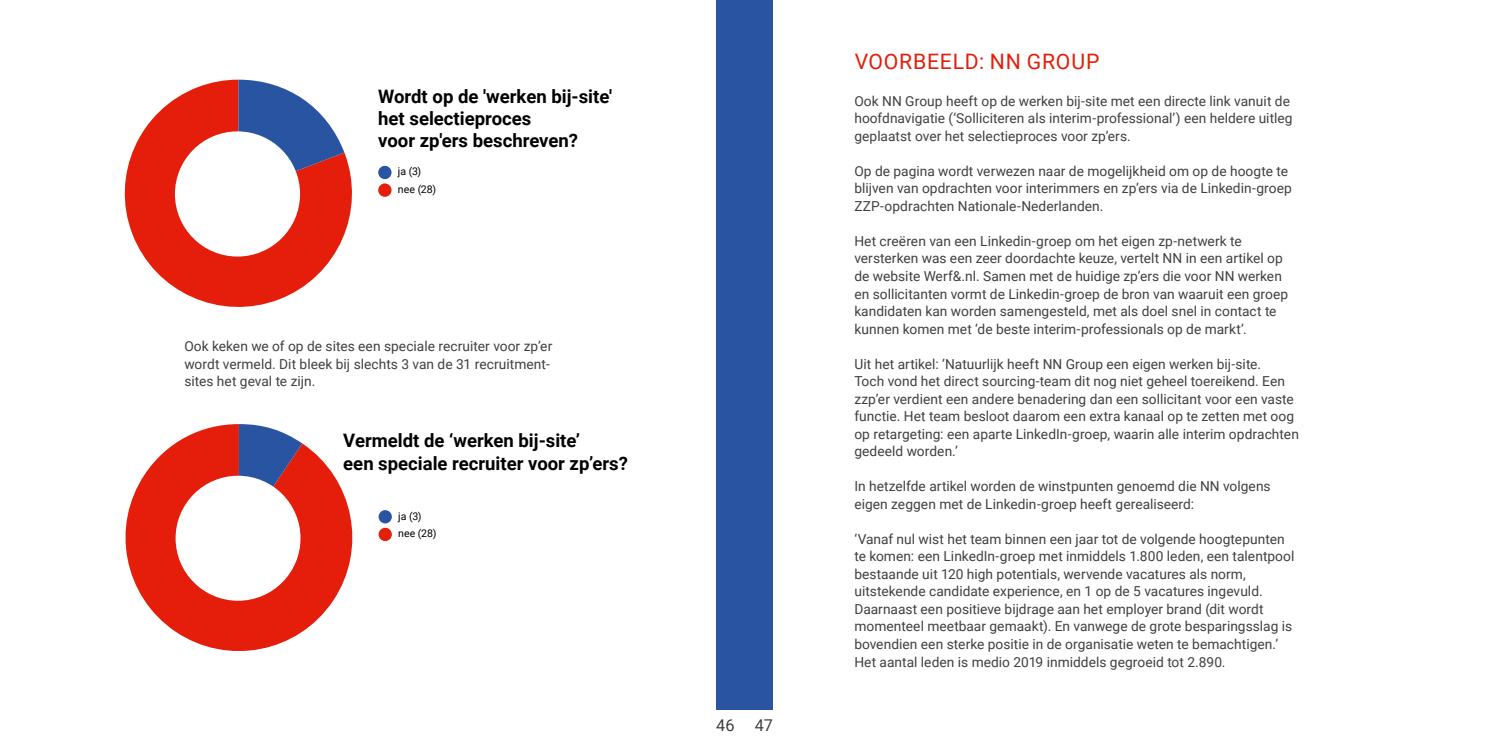
<style>
.page{position:relative;width:1489px;height:745px;background:#fff}
.page>*{position:absolute;margin:0;border:0;box-sizing:border-box;transform-origin:0 0}
.t1{font:21.25px "Roboto";letter-spacing:.035em;color:#e41e0a}
.t2{font:700 18.5px/22.2px "Roboto";color:#000}
.t3{font:16.25px "Roboto";color:#423e40}
.t4{font:13.75px/17.5px "Roboto";letter-spacing:.005em;color:#423e40}
.t5{font:10.62px/17.6px "Roboto";color:#000}
</style>
<div class="page">
<div style="left:716px;top:0;width:56px;height:709px;background:#2854a2"></div>
<svg style="left:124px;top:80px;width:228px;height:227px;fill:#e41e0a"></svg>
<svg style="left:238px;top:80px;width:106px;height:113px"></svg>
<div style="left:175px;top:131px;width:125px;height:125px;background:#fff;border-radius:50%"></div>
<div style="left:378px;top:166px;width:13px;height:13px;background:#2854a2;border-radius:50%"></div>
<div style="left:378px;top:183px;width:13px;height:14px;background:#e41e0a;border-radius:50%"></div>
<svg style="left:125px;top:424px;width:228px;height:227px;fill:#e41e0a"></svg>
<svg style="left:239px;top:424px;width:63px;height:113px;background:#6d5683"></svg>
<div style="left:175px;top:475px;width:125px;height:125px;background:#fff;border-radius:50%"></div>
<div style="left:378px;top:510px;width:14px;height:13px;background:#2854a2;border-radius:50%"></div>
<div style="left:378px;top:527px;width:14px;height:13px;background:#e41e0a;border-radius:50%"></div>
<h2 class="t2" style="left:378px;top:84px;width:235px">Wordt op de 'werken bij-site' het selectieproces<br>voor zp'ers beschreven?</h2>
<p class="t5" style="left:398px;top:162px;width:40px">ja (3) nee (28)</p>
<p class="t4" style="left:184px;top:337px;width:369px">Ook keken we of op de sites een speciale recruiter voor zp’er wordt vermeld. Dit bleek bij slechts 3 van de 31 recruitment&shy;sites het geval te zijn.</p>
<h2 class="t2" style="left:343px;top:428px;width:286px">Vermeldt de ‘werken bij-site’<br>een speciale recruiter voor zp’ers?</h2>
<p class="t5" style="left:398px;top:506px;width:40px">ja (3) nee (28)</p>
<p class="t3" style="left:716px;top:713px;width:20px">46</p>
<p class="t3" style="left:755px;top:713px;width:19px">47</p>
<h1 class="t1" style="left:854px;top:47px;width:246px">VOORBEELD: NN GROUP</h1>
<p class="t4" style="left:854px;top:92px;width:440px">Ook NN Group heeft op de werken bij-site met een directe link vanuit de hoofdnavigatie (‘Solliciteren als interim-professional’) een heldere uitleg geplaatst over het selectieproces voor zp’ers.</p>
<p class="t4" style="left:854px;top:162px;width:439px">Op de pagina wordt verwezen naar de mogelijkheid om op de hoogte te blijven van opdrachten voor interimmers en zp’ers via de Linkedin-groep<br>ZZP-opdrachten Nationale-Nederlanden.</p>
<p class="t4" style="left:854px;top:232px;width:435px">Het creëren van een Linkedin-groep om het eigen zp-netwerk te versterken was een zeer doordachte keuze, vertelt NN in een artikel op de website Werf&amp;.nl. Samen met de huidige zp’ers die voor NN werken en sollicitanten vormt de Linkedin-groep de bron van waaruit een groep kandidaten kan worden samengesteld, met als doel snel in contact te kunnen komen met ‘de beste interim-professionals op de markt’.</p>
<p class="t4" style="left:854px;top:354px;width:446px">Uit het artikel: ‘Natuurlijk heeft NN Group een eigen werken bij-site.<br>Toch vond het direct sourcing-team dit nog niet geheel toereikend. Een zzp’er verdient een andere benadering dan een sollicitant voor een vaste functie. Het team besloot daarom een extra kanaal op te zetten met oog op retargeting: een aparte LinkedIn-groep, waarin alle interim opdrachten gedeeld worden.’</p>
<p class="t4" style="left:854px;top:477px;width:418px">In hetzelfde artikel worden de winstpunten genoemd die NN volgens eigen zeggen met de Linkedin-groep heeft gerealiseerd:</p>
<p class="t4" style="left:854px;top:529px;width:441px">‘Vanaf nul wist het team binnen een jaar tot de volgende hoogtepunten te komen: een LinkedIn-groep met inmiddels 1.800 leden, een talentpool bestaande uit 120 high potentials, wervende vacatures als norm, uitstekende candidate experience, en 1 op de 5 vacatures ingevuld.<br>Daarnaast een positieve bijdrage aan het employer brand (dit wordt momenteel meetbaar gemaakt). En vanwege de grote besparingsslag is bovendien een sterke positie in de organisatie weten te bemachtigen.’ Het aantal leden is medio 2019 inmiddels gegroeid tot 2.890.</p>
</div>
